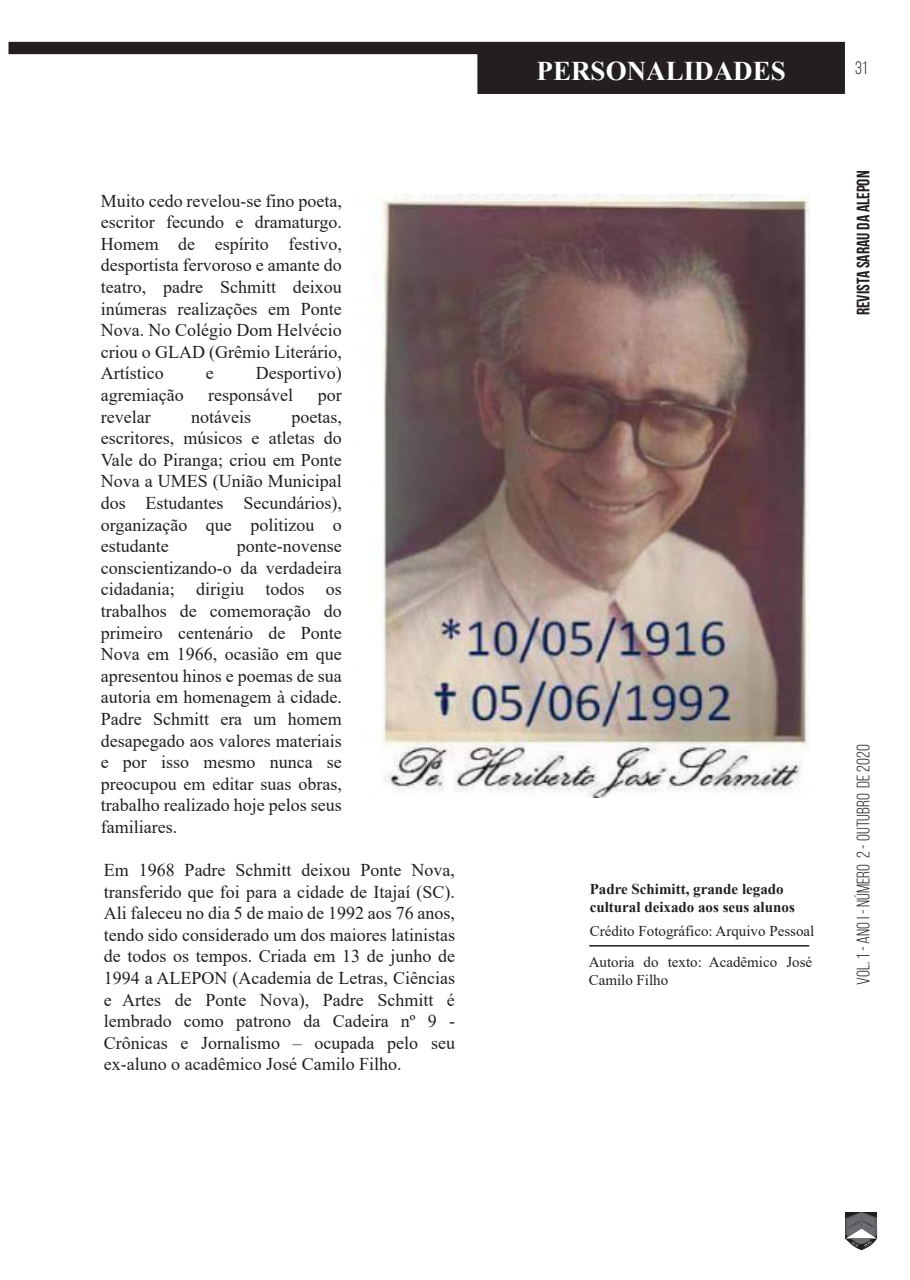
<style>
.page{position:relative;width:910px;height:1280px;background:#fff}
.page>*{position:absolute;margin:0;border:0;box-sizing:border-box;transform-origin:0 0}
.t1{font:700 27px "Times New Roman";color:#fff}
.t2{font:18px/21.6px "Times New Roman";color:#231f20;text-align:justify}
.t3{font:18px "Bebas Neue";color:#231f20}
.t4{font:700 18px "Bebas Neue";color:#231f20}
.t5{font:15px/18px "Times New Roman";color:#231f20}
.t6{font:700 15px/18px "Times New Roman";color:#231f20}
</style>
<div class="page">
<svg style="left:845px;top:1212px;width:32px;height:38px"></svg>
<img style="left:382px;top:194px;width:427px;height:603px">
<hr style="left:589px;top:945px;width:220px;height:1px;background:#231f20">
<svg style="left:9px;top:42px;width:836px;height:52px"></svg>
<p class="t2" style="left:101px;top:189px;width:243px">Muito cedo revelou-se fino poeta, escritor fecundo e dramaturgo.<br>Homem de espírito festivo, desportista fervoroso e amante do teatro, padre Schmitt deixou inúmeras realizações em Ponte Nova. No Colégio Dom Helvécio criou o GLAD (Grêmio Literário, Artístico</p>
<p class="t2" style="left:206px;top:362px;width:9px">e</p>
<p class="t2" style="left:256px;top:362px;width:87px">Desportivo)</p>
<p class="t2" style="left:101px;top:384px;width:84px">agremiação</p>
<p class="t2" style="left:208px;top:384px;width:86px">responsável</p>
<p class="t2" style="left:318px;top:384px;width:25px">por</p>
<p class="t2" style="left:101px;top:405px;width:51px">revelar</p>
<p class="t2" style="left:191px;top:405px;width:61px">notáveis</p>
<p class="t2" style="left:101px;top:405px;width:243px;text-indent:191px">poetas, escritores, músicos e atletas do Vale do Piranga; criou em Ponte Nova a UMES (União Municipal dos Estudantes Secundários), organização que politizou o estudante</p>
<p class="t2" style="left:101px;top:535px;width:243px;text-indent:136px">ponte-novense conscientizando-o da verdadeira cidadania; dirigiu todos os trabalhos de comemoração do primeiro centenário de Ponte Nova em 1966, ocasião em que apresentou hinos e poemas de sua autoria em homenagem à cidade.<br>Padre Schmitt era um homem desapegado aos valores materiais e por isso mesmo nunca se preocupou em editar suas obras, trabalho realizado hoje pelos seus familiares.</p>
<p class="t2" style="left:104px;top:858px;width:353px">Em 1968 Padre Schmitt deixou Ponte Nova, transferido que foi para a cidade de Itajaí (SC).<br>Ali faleceu no dia 5 de maio de 1992 aos 76 anos, tendo sido considerado um dos maiores latinistas de todos os tempos. Criada em 13 de junho de 1994 a ALEPON (Academia de Letras, Ciências e Artes de Ponte Nova), Padre Schmitt é lembrado como patrono da Cadeira nº 9 - Crônicas e Jornalismo – ocupada pelo seu ex-aluno o acadêmico José Camilo Filho.</p>
<h1 class="t1" style="left:537px;top:51px;width:251px">PERSONALIDADES</h1>
<p class="t3" style="left:855px;top:59px;width:13px">31</p>
<p class="t4" style="left:853px;top:315px;width:146px;rotate:-90deg">REVISTA sarau da alepon</p>
<p class="t6" style="left:590px;top:879px;width:207px">Padre Schimitt, grande legado cultural deixado aos seus alunos</p>
<p class="t5" style="left:590px;top:922px;width:226px">Crédito Fotográfico: Arquivo Pessoal</p>
<p class="t5" style="left:589px;top:953px;width:225px">Autoria do texto: Acadêmico José<br>Camilo Filho</p>
<p class="t3" style="left:853px;top:985px;width:242px;rotate:-90deg">VOL. 1 - ANO I - NÚMERO 2 - outubro dE 2020</p>
</div>
